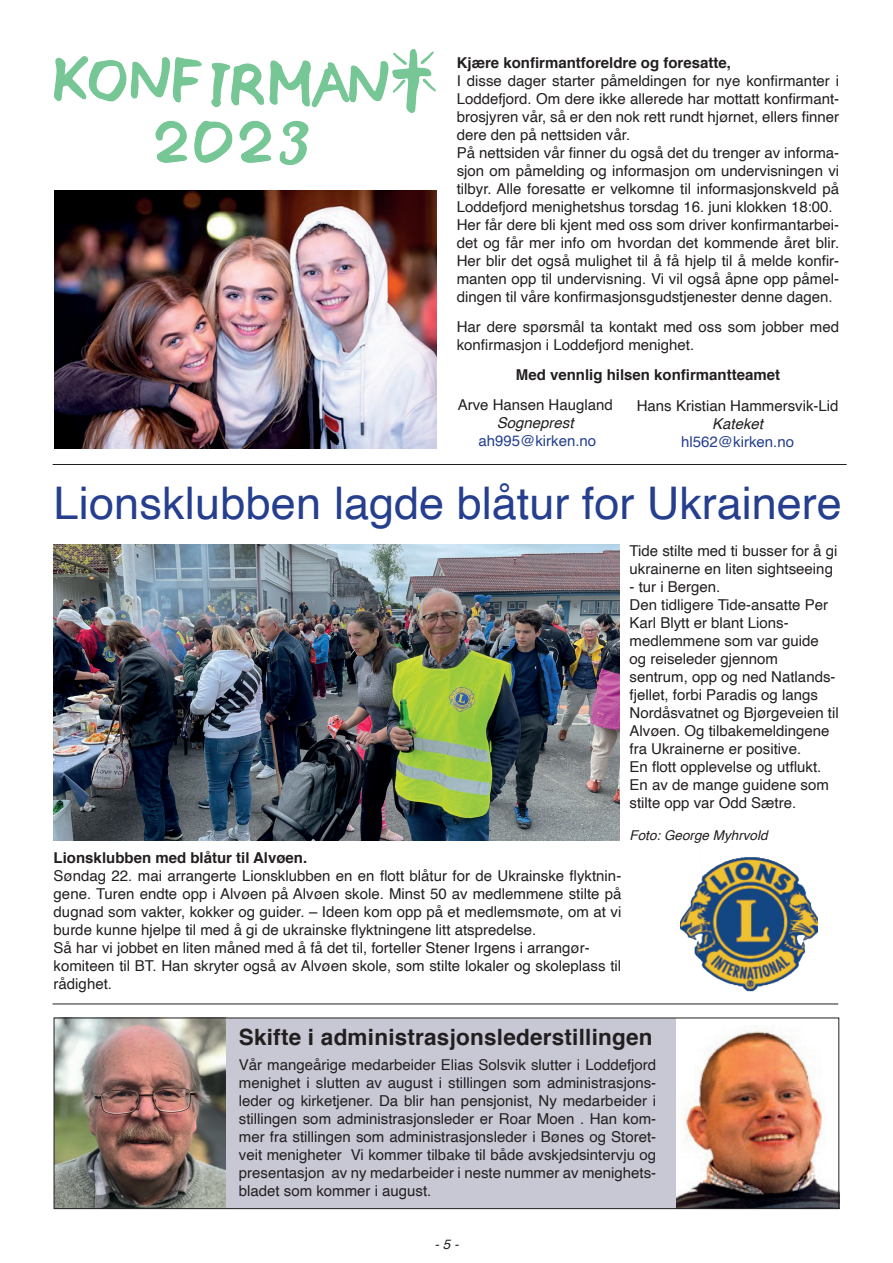
<style>
.page{position:relative;width:893px;height:1263px;background:#fff}
.page>*{position:absolute;margin:0;border:0;box-sizing:border-box;transform-origin:0 0}
.t1{font:45px "Helvetica";color:#253f8e}
.t2{font:700 22.5px "Helvetica";letter-spacing:.01em;color:#231f20}
.t3{font:15px/18px "Helvetica";color:#231f20}
.t4{font:700 15px "Helvetica";color:#231f20}
.t5{font:15px "Helvetica";color:#253f8e}
.t6{font:italic 15px "Helvetica";color:#231f20}
.t7{font:italic 13.5px "Helvetica";color:#231f20}
</style>
<div class="page">
<div style="left:55px;top:1017px;width:783px;height:191px;background:#c8c8d5"></div>
<img style="left:54px;top:50px;width:382px;height:115px">
<img style="left:55px;top:190px;width:381px;height:259px">
<img style="left:676px;top:1019px;width:161px;height:188px">
<img style="left:56px;top:1019px;width:170px;height:188px">
<hr style="left:53px;top:464px;width:794px;height:1px;background:#231f20">
<hr style="left:53px;top:1004px;width:785px;height:1px;background:#231f20">
<img style="left:54px;top:544px;width:565px;height:296px">
<img style="left:681px;top:857px;width:136px;height:135px">
<div style="left:54px;top:1017px;width:785px;height:192px;border:1px solid #231f20"></div>
<p class="t4" style="left:457px;top:51px;width:276px">Kjære konfirmantforeldre og foresatte,</p>
<p class="t3" style="left:457px;top:73px;width:384px">I disse dager starter påmeldingen for nye konfirmanter i Loddefjord. Om dere ikke allerede har mottatt konfirmant&shy;brosjyren vår, så er den nok rett rundt hjørnet, ellers finner dere den på nettsiden vår.<br>På nettsiden vår finner du også det du trenger av informa&shy;sjon om påmelding og informasjon om undervisningen vi tilbyr. Alle foresatte er velkomne til informasjonskveld på Loddefjord menighetshus torsdag 16. juni klokken 18:00.<br>Her får dere bli kjent med oss som driver konfirmantarbei&shy;det og får mer info om hvordan det kommende året blir.<br>Her blir det også mulighet til å få hjelp til å melde konfir&shy;manten opp til undervisning. Vi vil også åpne opp påmel&shy;dingen til våre konfirmasjonsgudstjenester denne dagen.</p>
<p class="t3" style="left:457px;top:319px;width:384px">Har dere spørsmål ta kontakt med oss som jobber med konfirmasjon i Loddefjord menighet.</p>
<p class="t4" style="left:516px;top:363px;width:266px">Med vennlig hilsen konfirmantteamet</p>
<p class="t3" style="left:458px;top:396px;width:157px">Arve Hansen Haugland</p>
<p class="t6" style="left:497px;top:411px;width:78px">Sogneprest</p>
<p class="t5" style="left:478px;top:429px;width:119px">ah995@kirken.no</p>
<p class="t3" style="left:637px;top:398px;width:203px">Hans Kristian Hammersvik-Lid</p>
<p class="t6" style="left:712px;top:412px;width:52px">Kateket</p>
<p class="t5" style="left:681px;top:430px;width:114px">hl562@kirken.no</p>
<h1 class="t1" style="left:54px;top:468px;width:790px">Lionsklubben lagde blåtur for Ukrainere</h1>
<p class="t4" style="left:54px;top:845px;width:255px">Lionsklubben med blåtur til Alvøen.</p>
<p class="t3" style="left:54px;top:867px;width:569px">Søndag 22. mai arrangerte Lionsklubben en en flott blåtur for de Ukrainske flyktnin&shy;gene. Turen endte opp i Alvøen på Alvøen skole. Minst 50 av medlemmene stilte på dugnad som vakter, kokker og guider. – Ideen kom opp på et medlemsmøte, om at vi burde kunne hjelpe til med å gi de ukrainske flyktningene litt atspredelse.<br>Så har vi jobbet en liten måned med å få det til, forteller Stener Irgens i arrangør&shy;komiteen til BT. Han skryter også av Alvøen skole, som stilte lokaler og skoleplass til rådighet.</p>
<p class="t3" style="left:630px;top:542px;width:209px">Tide stilte med ti busser for å gi ukrainerne en liten sightseeing</p>
<p class="t3" style="left:630px;top:578px;width:211px">- tur i Bergen.<br>Den tidligere Tide-ansatte Per<br>Karl Blytt er blant Lions&shy;medlemmene som var guide og reiseleder gjennom sentrum, opp og ned Natlands&shy;fjellet, forbi Paradis og langs<br>Nordåsvatnet og Bjørgeveien til<br>Alvøen. Og tilbakemeldingene fra Ukrainerne er positive.<br>En flott opplevelse og utflukt.<br>En av de mange guidene som stilte opp var Odd Sætre.</p>
<p class="t7" style="left:630px;top:825px;width:140px">Foto: George Myhrvold</p>
<h2 class="t2" style="left:239px;top:1019px;width:415px">Skifte i administrasjonslederstillingen</h2>
<p class="t3" style="left:239px;top:1056px;width:419px;text-align:justify">Vår mangeårige medarbeider Elias Solsvik slutter i Loddefjord menighet i slutten av august i stillingen som administrasjons&shy;leder og kirketjener. Da blir han pensjonist, Ny medarbeider i stillingen som administrasjonsleder er Roar Moen . Han kom&shy;mer fra stillingen som administrasjonsleder i Bønes og Storet&shy;veit menigheter Vi kommer tilbake til både avskjedsintervju og presentasjon av ny medarbeider i neste nummer av menighets&shy;bladet som kommer i august.</p>
<p class="t7" style="left:434px;top:1234px;width:26px">- 5 -</p>
</div>
